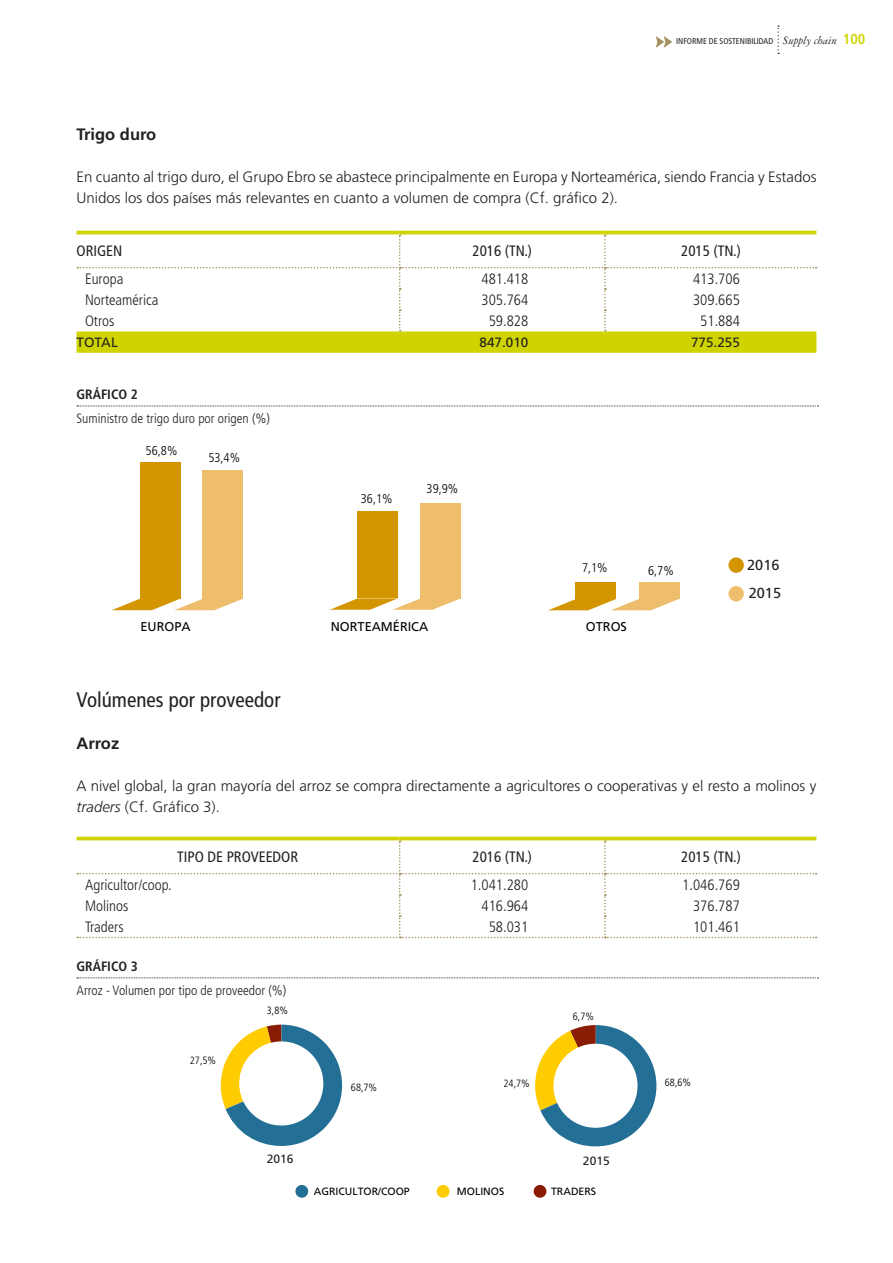
<style>
.page{position:relative;width:893px;height:1263px;background:#fff}
.page>*{position:absolute;margin:0;border:0;box-sizing:border-box;transform-origin:0 0}
.t1{font:condensed 21px "Frutiger LT Std";color:#231f20}
.t2{font:700 16.5px "Frutiger LT Std";color:#231f20}
.t3{font:300 15px/21px "Frutiger LT Std";color:#231f20}
.t4{font:300 condensed 15px "Frutiger LT Std";color:#231f20}
.t5{font:condensed 15px "Frutiger LT Std";color:#231f20}
.t6{font:14.55px/28.7px "Frutiger LT Std";color:#231f20}
.t7{font:300 condensed 13.5px "Frutiger LT Std";color:#231f20}
.t8{font:13.5px "Frutiger LT Std";color:#231f20}
.t9{font:700 condensed 13.5px "Frutiger LT Std";color:#231f20}
.t10{font:300 condensed 12.75px "Frutiger LT Std";color:#000001}
.t11{font:12.75px "Frutiger LT Std";color:#000001}
.t12{font:12px "Frutiger LT Std";color:#231f20}
.t13{font:10.5px "Frutiger LT Std";color:#000001}
.t14{font:300 condensed 10.5px "Frutiger LT Std";color:#000001}
.t15{font:condensed 8.4px "Frutiger LT Std";color:#231f20}
.s1{font-family:"Garamond Three";font-style:italic;font-stretch:normal;font-size:12px}
.s2{font-weight:700;font-size:14.4px;color:#cfd400}
.s3{font-style:italic}
</style>
<div class="page">
<svg style="left:656px;top:36px;width:16px;height:12px"></svg>
<svg style="left:777px;top:26px;width:2px;height:28px"></svg>
<hr style="left:77px;top:231px;width:323px;height:3px;background:#cfd400">
<hr style="left:400px;top:231px;width:205px;height:3px;background:#cfd400">
<hr style="left:605px;top:231px;width:211px;height:3px;background:#cfd400">
<svg style="left:77px;top:234px;width:740px;height:119px"></svg>
<div style="left:728px;top:557px;width:16px;height:16px;background:#d49600;border-radius:50%"></div>
<div style="left:728px;top:586px;width:16px;height:15px;background:#efbe6c;border-radius:50%"></div>
<div style="left:202px;top:471px;width:41px;height:128px;background:#efbe6c"></div>
<div style="left:140px;top:463px;width:40px;height:136px;background:#d49600"></div>
<svg style="left:112px;top:599px;width:130px;height:11px"></svg>
<div style="left:420px;top:503px;width:40px;height:95px;background:#efbe6c"></div>
<div style="left:358px;top:511px;width:40px;height:87px;background:#d49600"></div>
<svg style="left:330px;top:598px;width:131px;height:12px"></svg>
<div style="left:639px;top:582px;width:40px;height:17px;background:#efbe6c"></div>
<div style="left:576px;top:582px;width:40px;height:17px;background:#d49600"></div>
<svg style="left:549px;top:599px;width:130px;height:11px"></svg>
<div style="left:437px;top:1185px;width:12px;height:13px;background:#fc0;border-radius:50%"></div>
<div style="left:534px;top:1185px;width:12px;height:13px;background:#891c02;border-radius:50%"></div>
<div style="left:295px;top:1185px;width:13px;height:13px;background:#246f95;border-radius:50%"></div>
<svg style="left:220px;top:1025px;width:122px;height:121px"></svg>
<svg style="left:535px;top:1025px;width:121px;height:121px"></svg>
<div style="left:553px;top:1044px;width:84px;height:84px;background:#fff;border-radius:50%"></div>
<div style="left:239px;top:1041px;width:84px;height:84px;background:#fff;border-radius:50%"></div>
<svg style="left:77px;top:406px;width:741px;height:1px"></svg>
<hr style="left:77px;top:837px;width:323px;height:3px;background:#cfd400">
<hr style="left:400px;top:837px;width:205px;height:3px;background:#cfd400">
<hr style="left:605px;top:837px;width:211px;height:3px;background:#cfd400">
<svg style="left:77px;top:840px;width:740px;height:98px"></svg>
<svg style="left:77px;top:977px;width:741px;height:1px"></svg>
<p class="t15" style="left:676px;top:37px;width:191px">INFORME DE SOSTENIBILIDAD <span class="s1">Supply chain</span> <span class="s2">100</span></p>
<p class="t2" style="left:77px;top:125px;width:81px">Trigo duro</p>
<p class="t3" style="left:77px;top:166px;width:741px">En cuanto al trigo duro, el Grupo Ebro se abastece principalmente en Europa y Norteamérica, siendo Francia y Estados<br>Unidos los dos países más relevantes en cuanto a volumen de compra (Cf. gráfico 2).</p>
<p class="t5" style="left:77px;top:242px;width:47px">ORIGEN</p>
<p class="t5" style="left:472px;top:242px;width:61px">2016 (TN.)</p>
<p class="t5" style="left:681px;top:242px;width:61px">2015 (TN.)</p>
<p class="t4" style="left:85px;top:271px;width:40px">Europa</p>
<p class="t4" style="left:482px;top:271px;width:48px">481.418</p>
<p class="t4" style="left:693px;top:271px;width:48px">413.706</p>
<p class="t4" style="left:85px;top:291px;width:75px">Norteamérica</p>
<p class="t4" style="left:482px;top:291px;width:48px">305.764</p>
<p class="t4" style="left:693px;top:291px;width:48px">309.665</p>
<p class="t4" style="left:85px;top:313px;width:31px">Otros</p>
<p class="t4" style="left:489px;top:313px;width:41px">59.828</p>
<p class="t4" style="left:700px;top:313px;width:41px">51.884</p>
<p class="t8" style="left:77px;top:335px;width:43px">TOTAL</p>
<p class="t8" style="left:480px;top:335px;width:50px">847.010</p>
<p class="t8" style="left:691px;top:335px;width:50px">775.255</p>
<p class="t9" style="left:77px;top:386px;width:63px">GRÁFICO 2</p>
<p class="t7" style="left:77px;top:411px;width:195px">Suministro de trigo duro por origen (%)</p>
<p class="t10" style="left:146px;top:444px;width:33px">56,8%</p>
<p class="t10" style="left:208px;top:450px;width:33px">53,4%</p>
<p class="t11" style="left:141px;top:619px;width:52px">EUROPA</p>
<p class="t10" style="left:361px;top:492px;width:33px">36,1%</p>
<p class="t10" style="left:427px;top:481px;width:33px">39,9%</p>
<p class="t11" style="left:331px;top:619px;width:99px">NORTEAMÉRICA</p>
<p class="t10" style="left:582px;top:560px;width:27px">7,1%</p>
<p class="t11" style="left:586px;top:619px;width:42px">OTROS</p>
<p class="t10" style="left:648px;top:564px;width:27px">6,7%</p>
<p class="t6" style="left:747px;top:550px;width:35px">2016<br>2015</p>
<p class="t1" style="left:77px;top:687px;width:206px">Volúmenes por proveedor</p>
<p class="t2" style="left:77px;top:734px;width:44px">Arroz</p>
<p class="t3" style="left:77px;top:775px;width:741px">A nivel global, la gran mayoría del arroz se compra directamente a agricultores o cooperativas y el resto a molinos y <span class="s3">traders</span> (Cf. Gráfico 3).</p>
<p class="t5" style="left:177px;top:848px;width:122px">TIPO DE PROVEEDOR</p>
<p class="t5" style="left:472px;top:848px;width:61px">2016 (TN.)</p>
<p class="t5" style="left:681px;top:848px;width:61px">2015 (TN.)</p>
<p class="t4" style="left:85px;top:877px;width:88px">Agricultor/coop.</p>
<p class="t4" style="left:471px;top:877px;width:59px">1.041.280</p>
<p class="t4" style="left:682px;top:877px;width:59px">1.046.769</p>
<p class="t4" style="left:85px;top:897px;width:45px">Molinos</p>
<p class="t4" style="left:482px;top:897px;width:48px">416.964</p>
<p class="t4" style="left:693px;top:897px;width:48px">376.787</p>
<p class="t4" style="left:85px;top:918px;width:40px">Traders</p>
<p class="t4" style="left:489px;top:918px;width:41px">58.031</p>
<p class="t4" style="left:693px;top:918px;width:48px">101.461</p>
<p class="t9" style="left:77px;top:958px;width:63px">GRÁFICO 3</p>
<p class="t7" style="left:77px;top:983px;width:211px">Arroz - Volumen por tipo de proveedor (%)</p>
<p class="t14" style="left:190px;top:1054px;width:28px">27,5%</p>
<p class="t14" style="left:267px;top:1004px;width:23px">3,8%</p>
<p class="t14" style="left:351px;top:1082px;width:28px">68,7%</p>
<p class="t14" style="left:504px;top:1077px;width:28px">24,7%</p>
<p class="t14" style="left:573px;top:1010px;width:23px">6,7%</p>
<p class="t12" style="left:267px;top:1152px;width:28px">2016</p>
<p class="t12" style="left:583px;top:1154px;width:28px">2015</p>
<p class="t13" style="left:314px;top:1185px;width:98px">AGRICULTOR/COOP</p>
<p class="t13" style="left:457px;top:1185px;width:49px">MOLINOS</p>
<p class="t13" style="left:551px;top:1185px;width:47px">TRADERS</p>
<p class="t14" style="left:665px;top:1076px;width:28px">68,6%</p>
</div>
